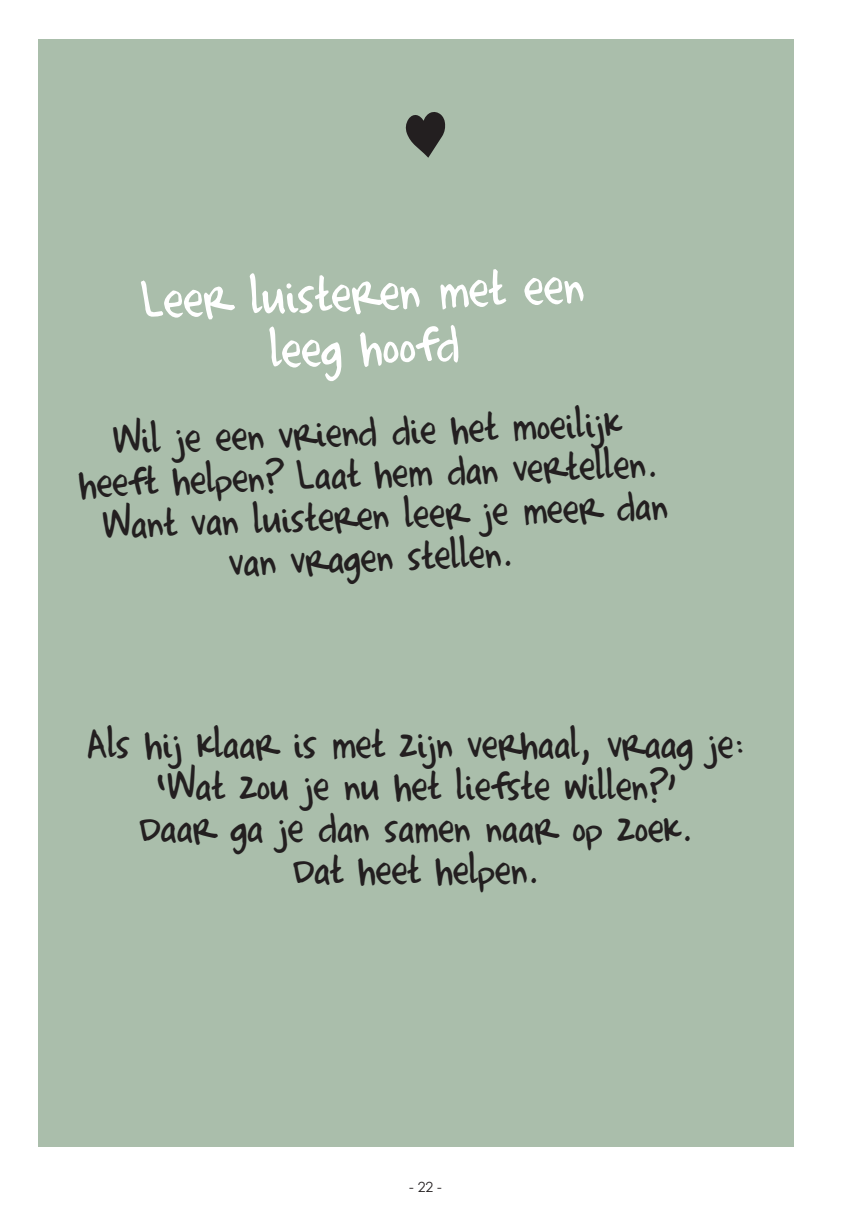
<style>
.page{position:relative;width:851px;height:1219px;background:#fff}
.page>*{position:absolute;margin:0;border:0;box-sizing:border-box;transform-origin:0 0}
.t1{font:60px/54px "Dbncxx Completein Him";color:#fff;text-align:center}
.t2{font:48px/42px "Dbncxx Completein Him";color:#231f20;text-align:center}
.t3{font:14px "Khgxcs Century Gothic";color:#231f20}
</style>
<div class="page">
<div style="left:38px;top:40px;width:755px;height:1107px;background:#aabeab"></div>
<svg style="left:405px;top:112px;width:40px;height:46px"></svg>
<p class="t1" style="left:141px;top:277px;width:444px;rotate:-2deg">Leer luisteren met een leeg hoofd</p>
<p class="t2" style="left:77px;top:423px;width:589px;rotate:-2deg">Wil je een vriend die het moeilijk heeft helpen? Laat hem dan vertellen.<br>Want van luisteren leer je meer dan van vragen stellen.</p>
<p class="t2" style="left:87px;top:726px;width:661px">Als hij klaar is met zijn verhaal, vraag je: ‘Wat zou je nu het liefste willen?’<br>Daar ga je dan samen naar op zoek.<br>Dat heet helpen.</p>
<p class="t3" style="left:409px;top:1178px;width:34px">- 22 -</p>
</div>
